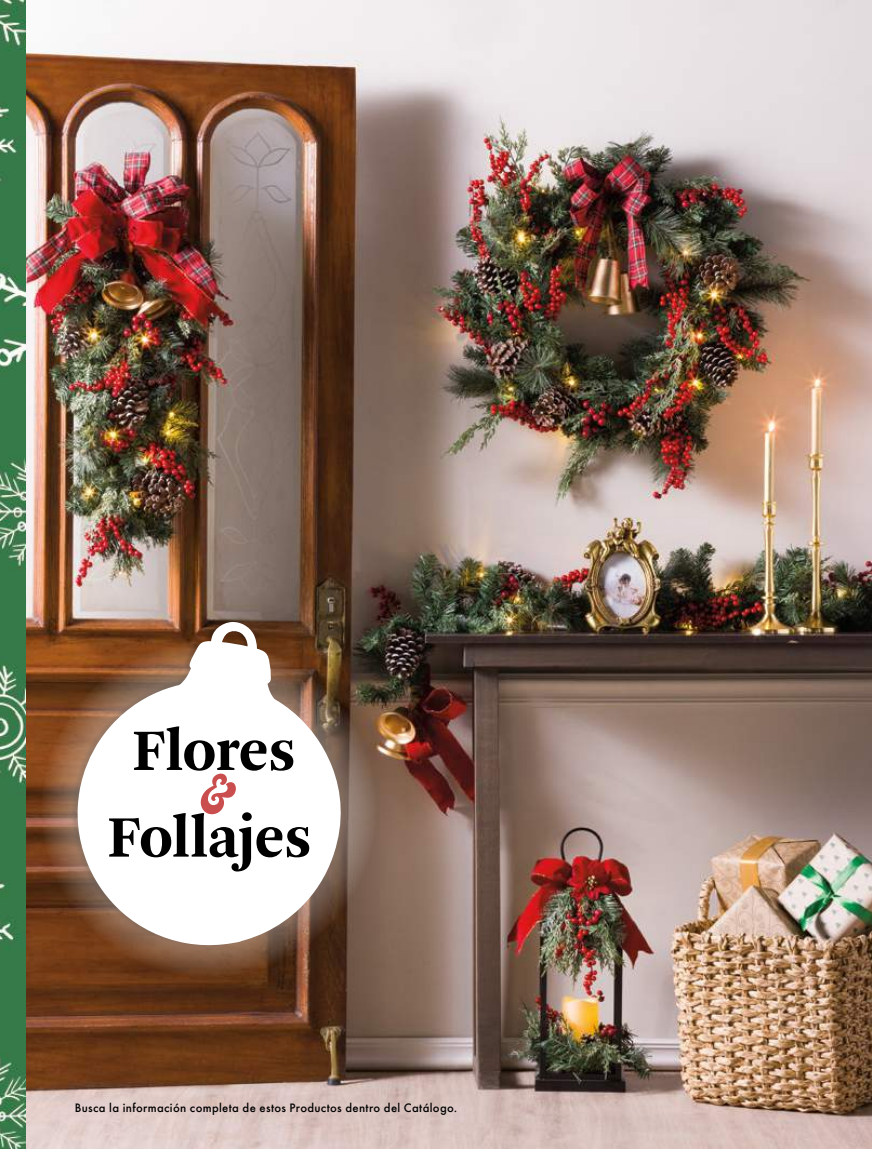
<style>
.page{position:relative;width:872px;height:1149px;background:#fff}
.page>*{position:absolute;margin:0;border:0;box-sizing:border-box;transform-origin:0 0}
.t1{font:700 61.5px/86.6px "Arnhem";letter-spacing:-.015em;color:#000;text-align:center}
.t2{font:60px "Ginchiest";color:#c94e4d}
.t3{font:500 11.25px "Futura";letter-spacing:.03em;color:#000}
</style>
<div class="page">
<img style="left:25px;top:0;width:847px;height:1148px">
<img style="left:0;top:0;width:25px;height:1148px">
<div style="left:71px;top:618px;width:269px;height:330px;background:#000;opacity:.25"></div>
<svg style="left:77px;top:621px;width:267px;height:324px;background:#734626"></svg>
<svg style="left:41px;top:641px;width:336px;height:336px"></svg>
<h1 class="t1" style="left:107px;top:707px;width:205px">Flores<br>Follajes</h1>
<h2 class="t2" style="left:195px;top:752px;width:39px">&amp;</h2>
<p class="t3" style="left:75px;top:1099px;width:384px">Busca la información completa de estos Productos dentro del Catálogo.</p>
</div>
